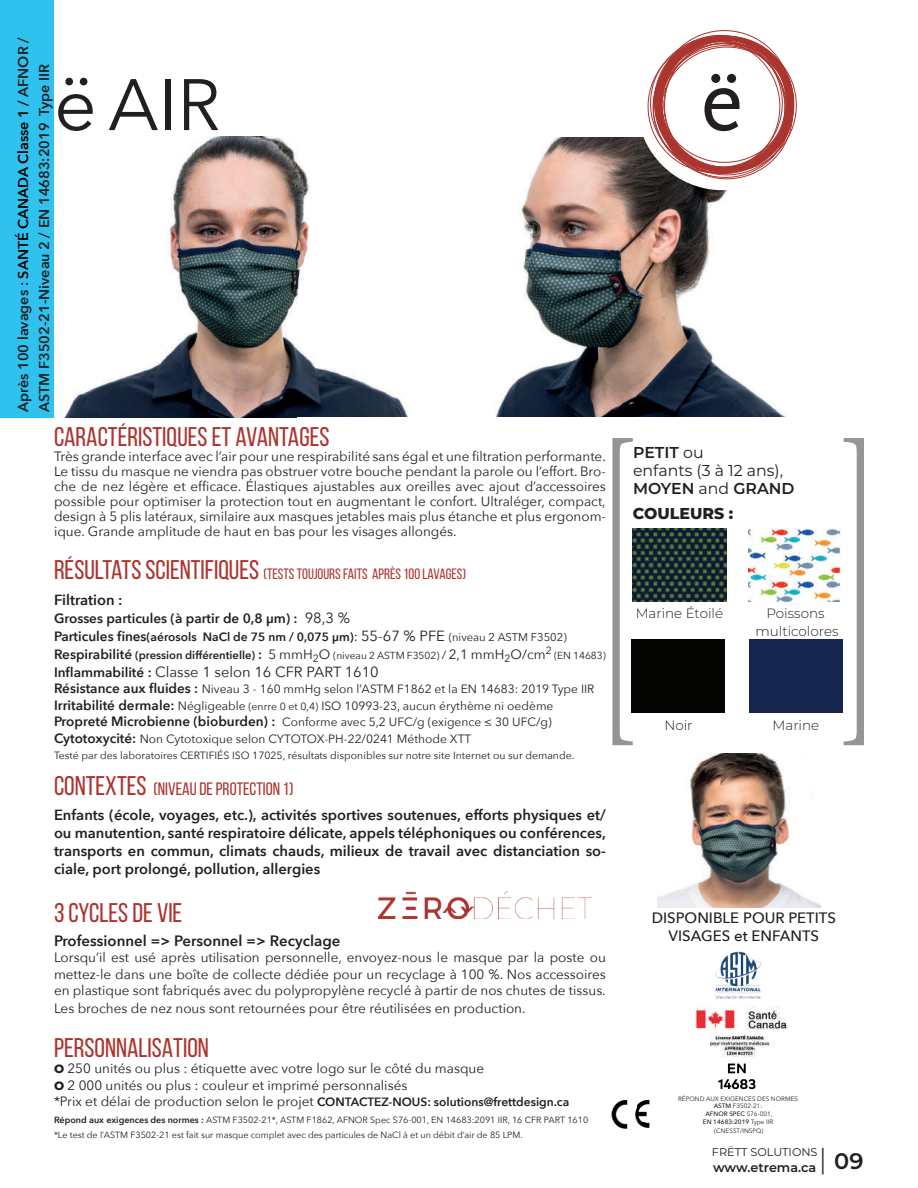
<style>
.page{position:relative;width:918px;height:1188px;background:#fff}
.page>*{position:absolute;margin:0;border:0;box-sizing:border-box;transform-origin:0 0}
.t1{font:72px "Avenir Next";color:#231f20}
.t2{font:27px "Bebas Neue";color:#ac342f}
.t3{font:600 22.5px "Montserrat";color:#231f20}
.t4{font:18px "Bebas Neue";color:#ac342f}
.t5{font:15.75px/18px "Montserrat";color:#231f20}
.t6{font:800 15.75px "Montserrat";color:#231f20}
.t7{font:15px "Bebas Neue";color:#ac342f}
.t8{font:500 15px/18px "Avenir Next";color:#231f20;text-align:center}
.t9{font:600 15px "Avenir Next";color:#231f20}
.t10{font:600 14.7px/18px "Avenir Next";color:#231f20;text-align:justify}
.t11{font:14.7px "Avenir Next";color:#231f20}
.t12{font:600 14.25px/21px "Avenir Next";color:#231f20}
.t13{font:13.5px/15px "Avenir Next";color:#231f20;text-align:justify}
.t14{font:300 13.5px/18px "Montserrat";color:#231f20}
.t15{font:600 13.5px "Avenir Next";color:#231f20}
.t16{font:600 12.75px "Montserrat";color:#231f20}
.t17{font:12px/16.5px "Avenir Next";color:#231f20}
.t18{font:600 12px "Avenir Next";color:#231f20}
.t19{font:11.25px "Montserrat";color:#231f20}
.t20{font:10.5px "Avenir Next";color:#231f20}
.t21{font:10.2px "Avenir Next";color:#231f20}
.t22{font:9px/15px "Avenir Next";color:#231f20}
.t23{font:6.3px/7.6px "Avenir Next";color:#231f20;text-align:center}
.s1{color:#000}
.s2{font-size:75px}
.s3{font-size:27px}
.s4{font-weight:400;font-size:14.7px}
.s5{font-size:13.5px}
.s6{font-weight:400;font-size:13.5px}
.s7{font-weight:400;font-size:11.25px}
.s8{font-weight:600;font-size:13.5px}
.s9{font-weight:600;font-size:11.25px}
.s10{font-size:10.5px}
.s11{font-size:12px}
.s12{font-family:"Montserrat";font-weight:800;font-size:12px}
.s13{font-weight:600}
.s14{font-weight:800}
.s15{font-weight:500}
.s16{font-weight:300;font-size:28.5px}
</style>
<div class="page">
<img style="left:64px;top:137px;width:344px;height:280px">
<img style="left:495px;top:137px;width:291px;height:280px">
<svg style="left:639px;top:30px;width:158px;height:153px"></svg>
<img style="left:633px;top:529px;width:93px;height:73px">
<svg style="left:612px;top:438px;width:21px;height:307px"></svg>
<svg style="left:844px;top:438px;width:20px;height:307px"></svg>
<div style="left:0;top:0;width:54px;height:417px;background:#2fc2ee"></div>
<img style="left:657px;top:754px;width:163px;height:154px">
<img style="left:378px;top:891px;width:214px;height:28px">
<div style="left:632px;top:639px;width:93px;height:73px;background:#040503"></div>
<img style="left:748px;top:528px;width:93px;height:74px">
<div style="left:749px;top:639px;width:94px;height:73px;background:#15274e"></div>
<img style="left:718px;top:1063px;width:38px;height:27px">
<img style="left:715px;top:951px;width:46px;height:48px">
<img style="left:611px;top:1099px;width:39px;height:30px">
<img style="left:695px;top:1006px;width:92px;height:50px">
<p class="t12" style="left:12px;top:412px;width:376px;rotate:-90deg">Après 100 lavages : <span class="s1">SANTÉ CANADA Classe 1 /</span> AFNOR /<br>ASTM F3502-21-Niveau 2 / EN 14683:2019 Type IIR</p>
<h1 class="t1" style="left:54px;top:44px;width:168px"><span class="s2">ë</span> AIR</h1>
<h2 class="t2" style="left:54px;top:422px;width:277px">CARACTÉRISTIQUES ET AVANTAGES</h2>
<p class="t13" style="left:54px;top:448px;width:553px">Très grande interface avec l’air pour une respirabilité sans égal et une filtration performante.<br>Le tissu du masque ne viendra pas obstruer votre bouche pendant la parole ou l’effort. Bro&shy;che de nez légère et efficace. Élastiques ajustables aux oreilles avec ajout d’accessoires possible pour optimiser la protection tout en augmentant le confort. Ultraléger, compact, design à 5 plis latéraux, similaire aux masques jetables mais plus étanche et plus ergonom&shy;ique. Grande amplitude de haut en bas pour les visages allongés.</p>
<p class="t7" style="left:54px;top:566px;width:414px"><span class="s3">RÉSULTATS SCIENTIFIQUES</span> (TESTS TOUJOURS FAITS APRÈS 100 LAVAGES)</p>
<p class="t10" style="left:54px;top:590px;width:70px">Filtration :</p>
<p class="t15" style="left:54px;top:606px;width:298px">Grosses particules (à partir de 0,8 µm) : <span class="s4">98,3 %</span></p>
<p class="t18" style="left:54px;top:626px;width:514px"><span class="s5">Particules fines</span>(aérosols NaCl de 75 nm / 0,075 µm)<span class="s6">:</span> <span class="s4">55-67 % PFE</span> <span class="s7">(niveau 2 ASTM F3502)</span></p>
<p class="t21" style="left:54px;top:646px;width:553px"><span class="s8">Respirabilité</span> <span class="s9">(pression différentielle)</span> <span class="s8">:</span> <span class="s5">5 mmH</span><span class="s10">2</span><span class="s5">O</span> (niveau 2 ASTM F3502) <span class="s11">/</span> <span class="s5">2,1 mmH</span><span class="s10">2</span><span class="s5">O/cm</span><sup>2</sup> (EN 14683)</p>
<p class="t11" style="left:54px;top:659px;width:326px"><span class="s8">Inflammabilité :</span> Classe 1 selon 16 CFR PART 1610</p>
<p class="t17" style="left:54px;top:680px;width:542px"><span class="s8">Résistance aux fluides :</span> Niveau 3 - 160 mmHg selon l’ASTM F1862 et la EN 14683: 2019 Type IIR <span class="s8">Irritabilité dermale:</span> Négligeable <span class="s10">(enrre 0 et 0,4)</span> ISO 10993-23, aucun érythème ni oedème <span class="s8">Propreté Microbienne (bioburden) :</span> Conforme avec 5,2 UFC/g (exigence ≤ 30 UFC/g)<br><span class="s8">Cytotoxycité:</span> Non Cytotoxique selon CYTOTOX-PH-22/0241 Méthode XTT</p>
<p class="t20" style="left:54px;top:747px;width:522px">Testé par des laboratoires CERTIFIÉS ISO 17025, résultats disponibles sur notre site Internet ou sur demande.</p>
<h3 class="t4" style="left:54px;top:779px;width:241px"><span class="s3">CONTEXTES</span> (NIVEAU DE PROTECTION 1)</h3>
<p class="t10" style="left:54px;top:805px;width:553px">Enfants (école, voyages, etc.), activités sportives soutenues, efforts physiques et/ ou manutention, santé respiratoire délicate, appels téléphoniques ou conférences, transports en commun, climats chauds, milieux de travail avec distanciation so&shy;ciale, port prolongé, pollution, allergies</p>
<h2 class="t2" style="left:54px;top:898px;width:130px">3 CYCLES DE VIE</h2>
<p class="t9" style="left:54px;top:928px;width:288px">Professionnel =&gt; Personnel =&gt; Recyclage</p>
<p class="t13" style="left:54px;top:949px;width:553px;line-height:16.5px">Lorsqu’il est usé après utilisation personnelle, envoyez-nous le masque par la poste ou mettez-le dans une boîte de collecte dédiée pour un recyclage à 100 %. Nos accessoires en plastique sont fabriqués avec du polypropylène recyclé à partir de nos chutes de tissus.</p>
<p class="t13" style="left:54px;top:1001px;width:473px">Les broches de nez nous sont retournées pour être réutilisées en production.</p>
<h2 class="t2" style="left:54px;top:1033px;width:156px">PERSONNALISATION</h2>
<p class="t13" style="left:54px;top:1060px;width:432px;line-height:16.5px"><span class="s12">O</span> 250 unités ou plus : étiquette avec votre logo sur le côté du masque<br><span class="s12">O</span> 2 000 unités ou plus : couleur et imprimé personnalisés</p>
<p class="t18" style="left:54px;top:1092px;width:517px"><span class="s6">*Prix et délai de production selon le projet</span> CONTACTEZ-NOUS: solutions@frettdesign.ca</p>
<p class="t22" style="left:54px;top:1112px;width:536px"><span class="s13">Répond aux exigences des normes :</span> ASTM F3502-21*, ASTM F1862, AFNOR Spec S76-001, EN 14683:2091 IIR, 16 CFR PART 1610 *Le test de l’ASTM F3502-21 est fait sur masque complet avec des particules de NaCl à et un débit d’air de 85 LPM.</p>
<p class="t5" style="left:633px;top:443px;width:163px"><span class="s13">PETIT</span> ou<br>enfants (3 à 12 ans),<br><span class="s13">MOYEN</span> and <span class="s13">GRAND</span></p>
<p class="t6" style="left:633px;top:502px;width:102px">COULEURS :</p>
<p class="t14" style="left:633px;top:485px;width:204px"><span class="s14">SIZES:</span> Small / Medium / Large (see sizing chart)</p>
<p class="t14" style="left:636px;top:604px;width:89px">Marine Étoilé</p>
<p class="t14" style="left:664px;top:716px;width:30px">Noir</p>
<p class="t14" style="left:756px;top:604px;width:84px;text-align:center">Poissons multicolores</p>
<p class="t14" style="left:773px;top:716px;width:48px">Marine</p>
<p class="t8" style="left:652px;top:909px;width:186px">DISPONIBLE POUR PETITS<br>VISAGES et ENFANTS</p>
<p class="t23" style="left:678px;top:1094px;width:121px">RÉPOND AUX EXIGENCES DES NORMES<br><span class="s15">ASTM</span> F3502-21:<br><span class="s15">AFNOR SPEC</span> S76-001,<br><span class="s15">EN 14683:2019</span> Type IIR</p>
<p class="t23" style="left:714px;top:1127px;width:51px">(CNESST/INSPQ)</p>
<p class="t19" style="left:712px;top:1145px;width:107px">FRËTT SOLUTIONS</p>
<p class="t16" style="left:713px;top:1159px;width:105px">www.etrema.ca</p>
<h3 class="t3" style="left:819px;top:1145px;width:46px"><span class="s16">|</span> 09</h3>
</div>
